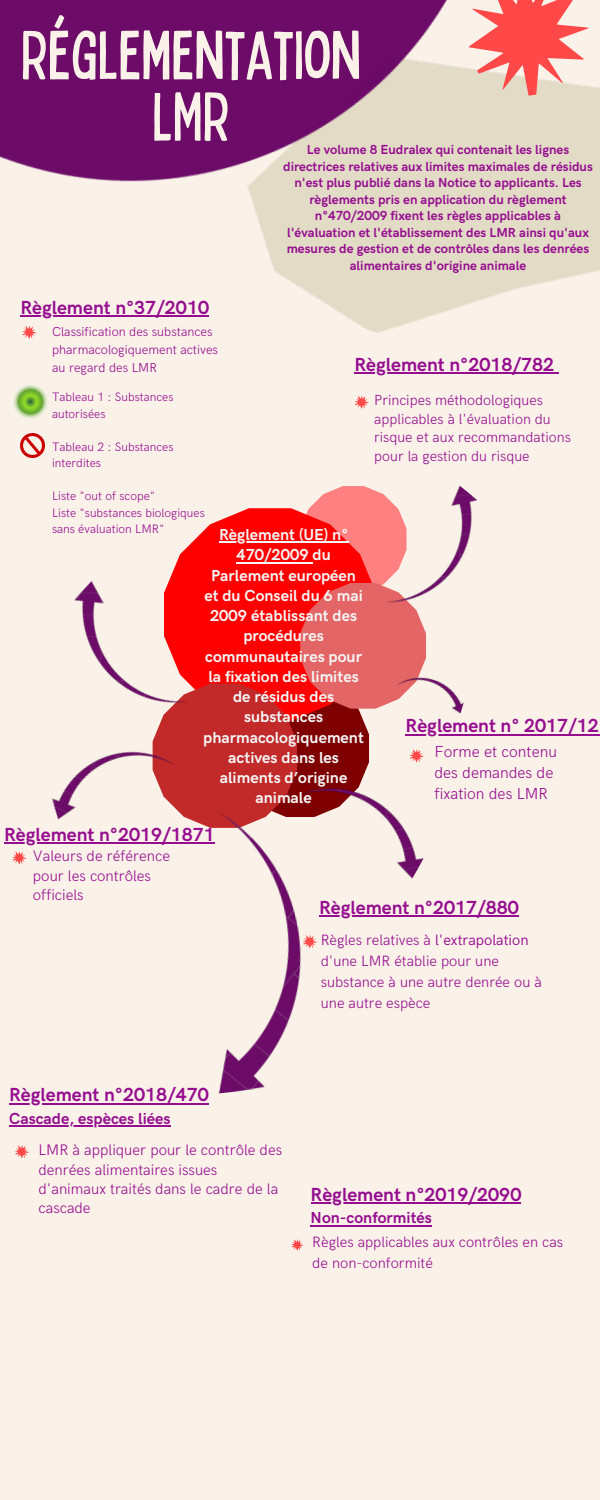
<style>
.page{position:relative;width:600px;height:1500px;background:#faf2e9}
.page>*{position:absolute;margin:0;border:0;box-sizing:border-box;transform-origin:0 0}
.t1{font:condensed 68.4px/61.5px "Bobby Jones";color:#faf2e9;text-align:center}
.t2{font:700 19px "HK Grotesk";color:#960d90}
.t3{font:700 16px/20.2px "HK Grotesk";color:#f4f5f5;text-align:center}
.t4{font:300 16px/20.8px "HK Grotesk";color:#960d90}
.t5{font:700 16px "HK Grotesk";color:#960d90}
.t6{font:300 15.3px/19.5px "HK Grotesk";color:#960d90}
.t7{font:300 15px/21px "HK Grotesk";color:#960d90}
.t8{font:300 14.7px/18.8px "HK Grotesk";color:#960d90}
.t9{font:700 13.1px/16.5px "HK Grotesk";color:#960d90;text-align:center}
.t10{font:300 13px/18px "HK Grotesk";color:#960d90}
.t11{font:300 12.2px/16.5px "HK Grotesk";color:#960d90}
.s1{font-weight:400}
</style>
<div class="page">
<img style="left:290px;top:87px;width:310px;height:317px">
<img style="left:0;top:0;width:597px;height:281px">
<svg style="left:12px;top:851px;width:14px;height:13px"></svg>
<svg style="left:15px;top:1145px;width:13px;height:13px"></svg>
<svg style="left:169px;top:486px;width:257px;height:332px;background:#e64140"></svg>
<img style="left:74px;top:580px;width:128px;height:156px">
<img style="left:288px;top:756px;width:138px;height:123px">
<img style="left:51px;top:727px;width:130px;height:93px">
<img style="left:371px;top:485px;width:106px;height:145px">
<img style="left:391px;top:665px;width:73px;height:50px">
<svg style="left:22px;top:325px;width:14px;height:14px"></svg>
<svg style="left:355px;top:395px;width:13px;height:14px"></svg>
<img style="left:20px;top:434px;width:24px;height:24px">
<svg style="left:11px;top:382px;width:38px;height:38px"></svg>
<hr style="left:4px;top:842px;width:211px;height:2px;background:#960d90">
<hr style="left:319px;top:915px;width:200px;height:2px;background:#960d90">
<hr style="left:219px;top:542px;width:129px;height:1px;background:#f4f5f5">
<hr style="left:236px;top:562px;width:77px;height:1px;background:#f4f5f5">
<img style="left:186px;top:802px;width:150px;height:291px">
<svg style="left:291px;top:1239px;width:12px;height:12px"></svg>
<hr style="left:20px;top:316px;width:189px;height:1px;background:#960d90">
<hr style="left:355px;top:372px;width:199px;height:2px;background:#960d90">
<hr style="left:406px;top:734px;width:193px;height:1px;background:#960d90">
<hr style="left:9px;top:1103px;width:200px;height:1px;background:#960d90">
<hr style="left:9px;top:1125px;width:162px;height:2px;background:#960d90">
<hr style="left:311px;top:1202px;width:147px;height:2px;background:#960d90">
<hr style="left:458px;top:1202px;width:63px;height:2px;background:#960d90">
<hr style="left:311px;top:1225px;width:121px;height:1px;background:#960d90">
<h1 class="t1" style="left:21px;top:22px;width:342px">RÉGLEMENTATION<br>LMR</h1>
<p class="t9" style="left:283px;top:142px;width:311px">Le volume 8 Eudralex qui contenait les lignes directrices relatives aux limites maximales de résidus n'est plus publié dans la Notice to applicants. Les règlements pris en application du règlement n°470/2009 fixent les règles applicables à l'évaluation et l'établissement des LMR ainsi qu'aux mesures de gestion et de contrôles dans les denrées alimentaires d'origine animale</p>
<h2 class="t2" style="left:20px;top:297px;width:190px">Règlement n°37/2010</h2>
<p class="t10" style="left:52px;top:323px;width:168px">Classification des substances pharmacologiquement actives au regard des LMR</p>
<p class="t11" style="left:52px;top:389px;width:123px">Tableau 1 : Substances autorisées</p>
<p class="t11" style="left:52px;top:439px;width:123px">Tableau 2 : Substances interdites</p>
<p class="t11" style="left:52px;top:488px;width:154px">Liste "out of scope"<br>Liste "substances biologiques sans évaluation LMR"</p>
<h2 class="t2" style="left:355px;top:354px;width:201px">Règlement n°2018/782</h2>
<p class="t8" style="left:374px;top:391px;width:198px">Principes méthodologiques applicables à l'évaluation du risque et aux recommandations pour la gestion du risque</p>
<p class="t3" style="left:203px;top:525px;width:162px">Règlement (UE) n°<br>470/2009 du<br>Parlement européen et du Conseil du 6 mai<br>2009 établissant des procédures communautaires pour la fixation des limites de résidus des substances pharmacologiquement actives dans les aliments d’origine animale</p>
<h2 class="t2" style="left:406px;top:715px;width:195px">Règlement n° 2017/12</h2>
<p class="t4" style="left:434px;top:742px;width:124px">Forme et contenu des demandes de fixation des LMR</p>
<h2 class="t2" style="left:4px;top:824px;width:212px">Règlement n°2019/1871</h2>
<p class="t6" style="left:33px;top:847px;width:139px">Valeurs de référence pour les contrôles officiels</p>
<h2 class="t2" style="left:9px;top:1084px;width:201px">Règlement n°2018/470</h2>
<p class="t5" style="left:9px;top:1109px;width:163px">Cascade, espèces liées</p>
<p class="t6" style="left:39px;top:1141px;width:245px">LMR à appliquer pour le contrôle des denrées alimentaires issues d'animaux traités dans le cadre de la cascade</p>
<h2 class="t2" style="left:319px;top:897px;width:201px">Règlement n°2017/880</h2>
<p class="t7" style="left:321px;top:930px;width:223px">Règles relatives à <span class="s1">l'extrapolation </span>d'une LMR établie pour une substance à une autre denrée ou à une autre espèce</p>
<h2 class="t2" style="left:311px;top:1184px;width:212px">Règlement n°2019/2090</h2>
<p class="t5" style="left:311px;top:1209px;width:123px">Non-conformités</p>
<p class="t7" style="left:312px;top:1232px;width:252px">Règles applicables aux contrôles en cas de non-conformité</p>
</div>
